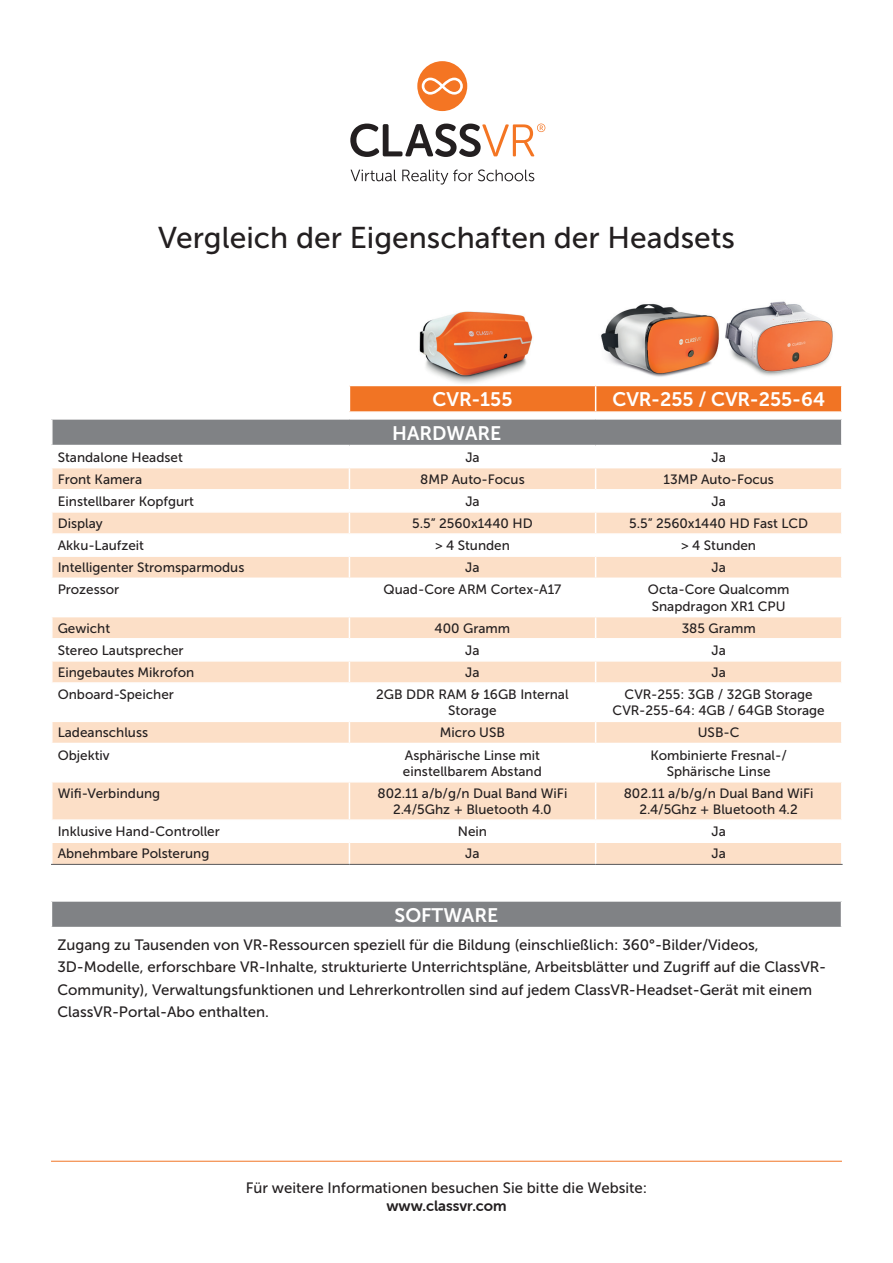
<style>
.page{position:relative;width:893px;height:1263px;background:#fff}
.page>*{position:absolute;margin:0;border:0;box-sizing:border-box;transform-origin:0 0}
.t1{font:30px "Museo Sans 500";color:#231f20}
.t2{font:19.5px "Museo Sans 700";color:#fff}
.t3{font:15px/22.5px "Museo Sans 500";color:#231f20}
.t4{font:15px "Museo Sans Rounded 700";color:#231f20}
.t5{font:13.5px/16.2px "Museo Sans 500";color:#231f20;text-align:center}
</style>
<div class="page">
<img style="left:419px;top:311px;width:114px;height:73px">
<hr style="left:51px;top:1161px;width:791px;height:1px;background:#f17424">
<div style="left:52px;top:419px;width:790px;height:26px;background:#808285"></div>
<svg style="left:53px;top:468px;width:788px;height:396px"></svg>
<hr style="left:51px;top:418px;width:298px;height:2px;background:#fff">
<hr style="left:51px;top:420px;width:2px;height:25px;background:#fff">
<hr style="left:349px;top:418px;width:247px;height:2px;background:#fff">
<hr style="left:596px;top:418px;width:247px;height:2px;background:#fff">
<hr style="left:841px;top:420px;width:2px;height:25px;background:#fff">
<svg style="left:349px;top:385px;width:492px;height:26px;background:#f17c30"></svg>
<hr style="left:51px;top:489px;width:298px;height:1px;background:#fff">
<hr style="left:349px;top:489px;width:247px;height:1px;background:#fff">
<hr style="left:596px;top:489px;width:247px;height:1px;background:#fff">
<hr style="left:51px;top:511px;width:298px;height:2px;background:#fff">
<hr style="left:349px;top:511px;width:247px;height:2px;background:#fff">
<hr style="left:596px;top:511px;width:247px;height:2px;background:#fff">
<hr style="left:51px;top:533px;width:298px;height:2px;background:#fff">
<hr style="left:349px;top:533px;width:247px;height:2px;background:#fff">
<hr style="left:596px;top:533px;width:247px;height:2px;background:#fff">
<hr style="left:51px;top:555px;width:298px;height:2px;background:#fff">
<hr style="left:349px;top:555px;width:247px;height:2px;background:#fff">
<svg style="left:349px;top:468px;width:1px;height:109px"></svg>
<hr style="left:596px;top:555px;width:247px;height:2px;background:#fff">
<svg style="left:595px;top:468px;width:1px;height:109px"></svg>
<hr style="left:51px;top:577px;width:298px;height:2px;background:#fff">
<hr style="left:349px;top:577px;width:247px;height:2px;background:#fff">
<hr style="left:349px;top:579px;width:1px;height:37px;background:#fff">
<hr style="left:596px;top:577px;width:247px;height:2px;background:#fff">
<hr style="left:595px;top:579px;width:1px;height:37px;background:#fff">
<hr style="left:51px;top:616px;width:298px;height:1px;background:#fff">
<hr style="left:349px;top:616px;width:247px;height:1px;background:#fff">
<hr style="left:596px;top:616px;width:247px;height:1px;background:#fff">
<hr style="left:51px;top:638px;width:298px;height:1px;background:#fff">
<hr style="left:349px;top:638px;width:247px;height:1px;background:#fff">
<hr style="left:596px;top:638px;width:247px;height:1px;background:#fff">
<hr style="left:51px;top:660px;width:298px;height:2px;background:#fff">
<hr style="left:349px;top:660px;width:247px;height:2px;background:#fff">
<svg style="left:349px;top:617px;width:1px;height:65px"></svg>
<hr style="left:596px;top:660px;width:247px;height:2px;background:#fff">
<svg style="left:595px;top:617px;width:1px;height:65px"></svg>
<hr style="left:51px;top:682px;width:298px;height:2px;background:#fff">
<hr style="left:349px;top:682px;width:247px;height:2px;background:#fff">
<hr style="left:349px;top:684px;width:1px;height:37px;background:#fff">
<hr style="left:596px;top:682px;width:247px;height:2px;background:#fff">
<hr style="left:595px;top:684px;width:1px;height:37px;background:#fff">
<hr style="left:51px;top:721px;width:298px;height:1px;background:#fff">
<hr style="left:349px;top:721px;width:247px;height:1px;background:#fff">
<svg style="left:349px;top:722px;width:1px;height:21px"></svg>
<hr style="left:596px;top:721px;width:247px;height:1px;background:#fff">
<svg style="left:595px;top:722px;width:1px;height:21px"></svg>
<hr style="left:51px;top:743px;width:298px;height:1px;background:#fff">
<hr style="left:349px;top:743px;width:247px;height:1px;background:#fff">
<hr style="left:349px;top:744px;width:1px;height:37px;background:#fff">
<hr style="left:596px;top:743px;width:247px;height:1px;background:#fff">
<hr style="left:595px;top:744px;width:1px;height:37px;background:#fff">
<hr style="left:51px;top:781px;width:298px;height:1px;background:#fff">
<hr style="left:349px;top:781px;width:247px;height:1px;background:#fff">
<hr style="left:349px;top:782px;width:1px;height:37px;background:#fff">
<hr style="left:596px;top:781px;width:247px;height:1px;background:#fff">
<hr style="left:595px;top:782px;width:1px;height:37px;background:#fff">
<hr style="left:51px;top:819px;width:298px;height:2px;background:#fff">
<hr style="left:349px;top:819px;width:247px;height:2px;background:#fff">
<hr style="left:596px;top:819px;width:247px;height:2px;background:#fff">
<hr style="left:51px;top:841px;width:298px;height:2px;background:#fff">
<hr style="left:349px;top:841px;width:247px;height:2px;background:#fff">
<svg style="left:349px;top:821px;width:1px;height:43px"></svg>
<hr style="left:596px;top:841px;width:247px;height:2px;background:#fff">
<svg style="left:595px;top:821px;width:1px;height:43px"></svg>
<hr style="left:51px;top:864px;width:298px;height:1px;background:#57585a">
<hr style="left:349px;top:864px;width:247px;height:1px;background:#57585a">
<hr style="left:596px;top:864px;width:247px;height:1px;background:#57585a">
<svg style="left:351px;top:170px;width:45px;height:11px"></svg>
<svg style="left:402px;top:169px;width:132px;height:16px"></svg>
<svg style="left:417px;top:61px;width:50px;height:50px"></svg>
<svg style="left:350px;top:124px;width:195px;height:33px"></svg>
<img style="left:601px;top:303px;width:118px;height:74px">
<img style="left:725px;top:301px;width:108px;height:75px">
<div style="left:51px;top:901px;width:790px;height:26px;background:#808285"></div>
<hr style="left:51px;top:900px;width:791px;height:2px;background:#fff">
<svg style="left:51px;top:902px;width:1px;height:25px"></svg>
<h1 class="t1" style="left:158px;top:221px;width:578px">Vergleich der Eigenschaften der Headsets</h1>
<h2 class="t2" style="left:433px;top:388px;width:81px">CVR-155</h2>
<h2 class="t2" style="left:612px;top:388px;width:214px">CVR-255 / CVR-255-64</h2>
<h2 class="t2" style="left:392px;top:422px;width:111px">HARDWARE</h2>
<p class="t5" style="left:58px;top:449px;width:127px">Standalone Headset</p>
<p class="t5" style="left:465px;top:449px;width:16px">Ja</p>
<p class="t5" style="left:711px;top:449px;width:16px">Ja</p>
<p class="t5" style="left:58px;top:471px;width:86px">Front Kamera</p>
<p class="t5" style="left:420px;top:471px;width:106px">8MP Auto-Focus</p>
<p class="t5" style="left:663px;top:471px;width:112px">13MP Auto-Focus</p>
<p class="t5" style="left:58px;top:493px;width:138px">Einstellbarer Kopfgurt</p>
<p class="t5" style="left:465px;top:493px;width:16px">Ja</p>
<p class="t5" style="left:711px;top:493px;width:16px">Ja</p>
<p class="t5" style="left:58px;top:515px;width:47px">Display</p>
<p class="t5" style="left:412px;top:515px;width:122px">5.5” 2560x1440 HD</p>
<p class="t5" style="left:629px;top:515px;width:180px">5.5” 2560x1440 HD Fast LCD</p>
<p class="t5" style="left:58px;top:537px;width:88px">Akku-Laufzeit</p>
<p class="t5" style="left:435px;top:537px;width:76px">&gt; 4 Stunden</p>
<p class="t5" style="left:681px;top:537px;width:76px">&gt; 4 Stunden</p>
<p class="t5" style="left:58px;top:560px;width:188px">Intelligenter Stromsparmodus</p>
<p class="t5" style="left:465px;top:560px;width:16px">Ja</p>
<p class="t5" style="left:711px;top:560px;width:16px">Ja</p>
<p class="t5" style="left:58px;top:582px;width:63px">Prozessor</p>
<p class="t5" style="left:383px;top:582px;width:179px">Quad-Core ARM Cortex-A17</p>
<p class="t5" style="left:648px;top:582px;width:143px;text-align:left">Octa-Core Qualcomm<br>Snapdragon XR1 CPU</p>
<p class="t5" style="left:58px;top:620px;width:54px">Gewicht</p>
<p class="t5" style="left:435px;top:620px;width:77px">400 Gramm</p>
<p class="t5" style="left:682px;top:620px;width:76px">385 Gramm</p>
<p class="t5" style="left:58px;top:642px;width:127px">Stereo Lautsprecher</p>
<p class="t5" style="left:465px;top:642px;width:16px">Ja</p>
<p class="t5" style="left:711px;top:642px;width:16px">Ja</p>
<p class="t5" style="left:58px;top:664px;width:138px">Eingebautes Mikrofon</p>
<p class="t5" style="left:465px;top:664px;width:16px">Ja</p>
<p class="t5" style="left:711px;top:664px;width:16px">Ja</p>
<p class="t5" style="left:58px;top:686px;width:118px">Onboard-Speicher</p>
<p class="t5" style="left:376px;top:686px;width:194px">2GB DDR RAM &amp; 16GB Internal<br>Storage</p>
<p class="t5" style="left:613px;top:686px;width:214px">CVR-255: 3GB / 32GB Storage<br>CVR-255-64: 4GB / 64GB Storage</p>
<p class="t5" style="left:58px;top:725px;width:92px">Ladeanschluss</p>
<p class="t5" style="left:440px;top:725px;width:67px">Micro USB</p>
<p class="t5" style="left:698px;top:725px;width:43px">USB-C</p>
<p class="t5" style="left:58px;top:747px;width:54px">Objektiv</p>
<p class="t5" style="left:403px;top:747px;width:140px;text-align:left">Asphärische Linse mit einstellbarem Abstand</p>
<p class="t5" style="left:650px;top:747px;width:138px">Kombinierte Fresnal-/<br>Sphärische Linse</p>
<p class="t5" style="left:58px;top:785px;width:104px">Wifi-Verbindung</p>
<p class="t5" style="left:377px;top:785px;width:191px">802.11 a/b/g/n Dual Band WiFi<br>2.4/5Ghz + Bluetooth 4.0</p>
<p class="t5" style="left:624px;top:785px;width:191px">802.11 a/b/g/n Dual Band WiFi<br>2.4/5Ghz + Bluetooth 4.2</p>
<p class="t5" style="left:58px;top:823px;width:164px">Inklusive Hand-Controller</p>
<p class="t5" style="left:458px;top:823px;width:31px">Nein</p>
<p class="t5" style="left:711px;top:823px;width:16px">Ja</p>
<p class="t5" style="left:58px;top:846px;width:153px">Abnehmbare Polsterung</p>
<p class="t5" style="left:465px;top:846px;width:16px">Ja</p>
<p class="t5" style="left:711px;top:846px;width:16px">Ja</p>
<h2 class="t2" style="left:395px;top:904px;width:105px">SOFTWARE</h2>
<p class="t3" style="left:57px;top:933px;width:770px">Zugang zu Tausenden von VR-Ressourcen speziell für die Bildung (einschließlich: 360°-Bilder/Videos, 3D-Modelle, erforschbare VR-Inhalte, strukturierte Unterrichtspläne, Arbeitsblätter und Zugriff auf die ClassVR-Community), Verwaltungsfunktionen und Lehrerkontrollen sind auf jedem ClassVR-Headset-Gerät mit einem ClassVR-Portal-Abo enthalten.</p>
<p class="t3" style="left:246px;top:1176px;width:403px">Für weitere Informationen besuchen Sie bitte die Website:</p>
<p class="t4" style="left:386px;top:1197px;width:122px">www.classvr.com</p>
</div>
